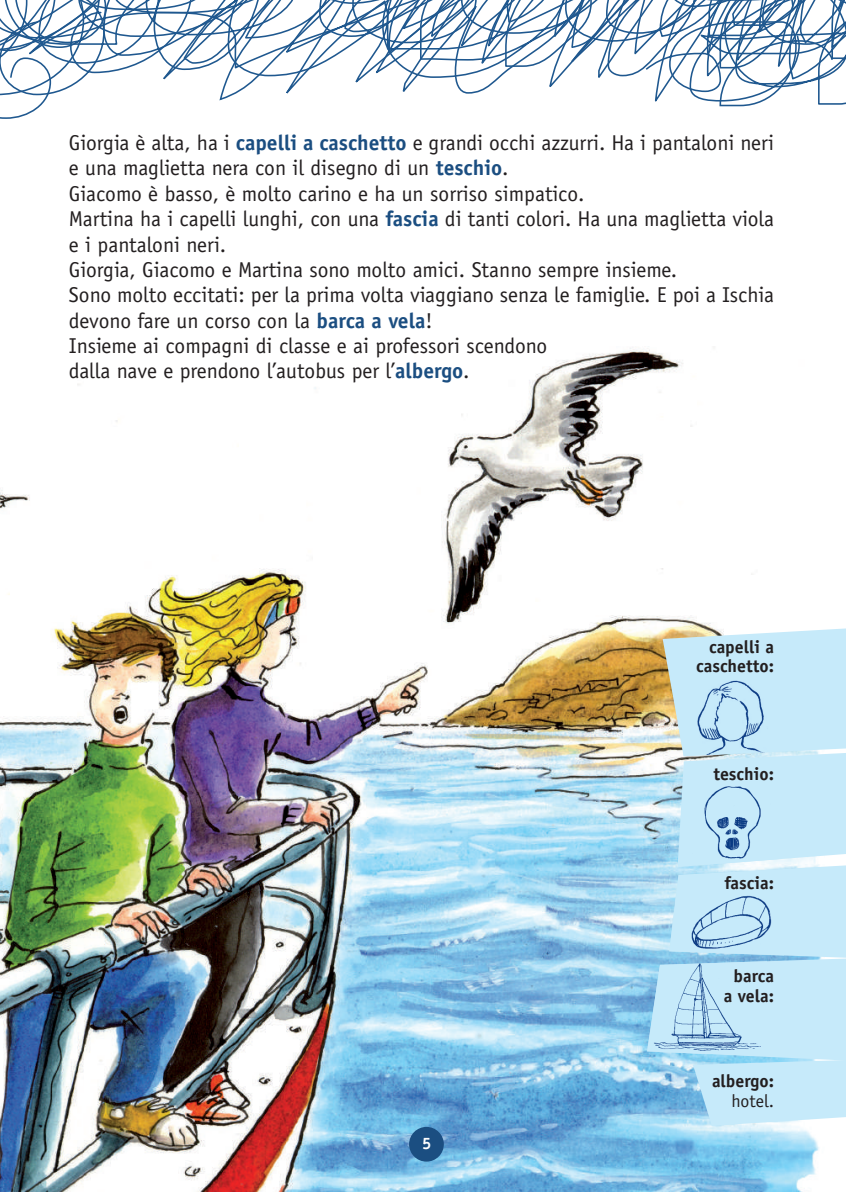
<style>
.page{position:relative;width:846px;height:1192px;background:#fff}
.page>*{position:absolute;margin:0;border:0;box-sizing:border-box;transform-origin:0 0}
.t1{font:21.53px/25.4px "Officina Sans";color:#231f20}
.t2{font:700 17.85px/19.4px "Officina Sans";color:#231f20;text-align:right}
.t3{font:17.85px "Officina Sans";color:#231f20}
.t4{font:700 16.62px "Officina Sans";color:#fff}
.s1{font-weight:700;color:#1b4e81}
</style>
<div class="page">
<img style="left:0;top:348px;width:819px;height:844px">
<div style="left:409px;top:1127px;width:34px;height:34px;background:#1b4e81;border-radius:50%"></div>
<svg style="left:0;top:0;width:150px;height:119px"></svg>
<svg style="left:150px;top:0;width:231px;height:101px"></svg>
<svg style="left:381px;top:0;width:464px;height:107px"></svg>
<svg style="left:647px;top:627px;width:198px;height:498px;background:#bfe1f0"></svg>
<img style="left:647px;top:958px;width:119px;height:95px">
<p class="t1" style="left:69px;top:132px;width:706px">Giorgia è alta, ha i <span class="s1">capelli a caschetto</span> e grandi occhi azzurri. Ha i pantaloni neri e una maglietta nera con il disegno di un <span class="s1">teschio</span>.<br>Giacomo è basso, è molto carino e ha un sorriso simpatico.<br>Martina ha i capelli lunghi, con una <span class="s1">fascia</span> di tanti colori. Ha una maglietta viola e i pantaloni neri.<br>Giorgia, Giacomo e Martina sono molto amici. Stanno sempre insieme.<br>Sono molto eccitati: per la prima volta viaggiano senza le famiglie. E poi a Ischia devono fare un corso con la <span class="s1">barca a vela</span>!<br>Insieme ai compagni di classe e ai professori scendono<br>dalla nave e prendono l’autobus per l’<span class="s1">albergo</span>.</p>
<p class="t2" style="left:696px;top:638px;width:79px">capelli a caschetto:</p>
<p class="t2" style="left:713px;top:765px;width:62px">teschio:</p>
<p class="t2" style="left:724px;top:874px;width:51px">fascia:</p>
<p class="t2" style="left:723px;top:968px;width:51px;text-align:center">barca a vela:</p>
<p class="t4" style="left:422px;top:1136px;width:11px">5</p>
<p class="t2" style="left:711px;top:1073px;width:63px">albergo:</p>
<p class="t3" style="left:731px;top:1094px;width:44px">hotel.</p>
</div>
